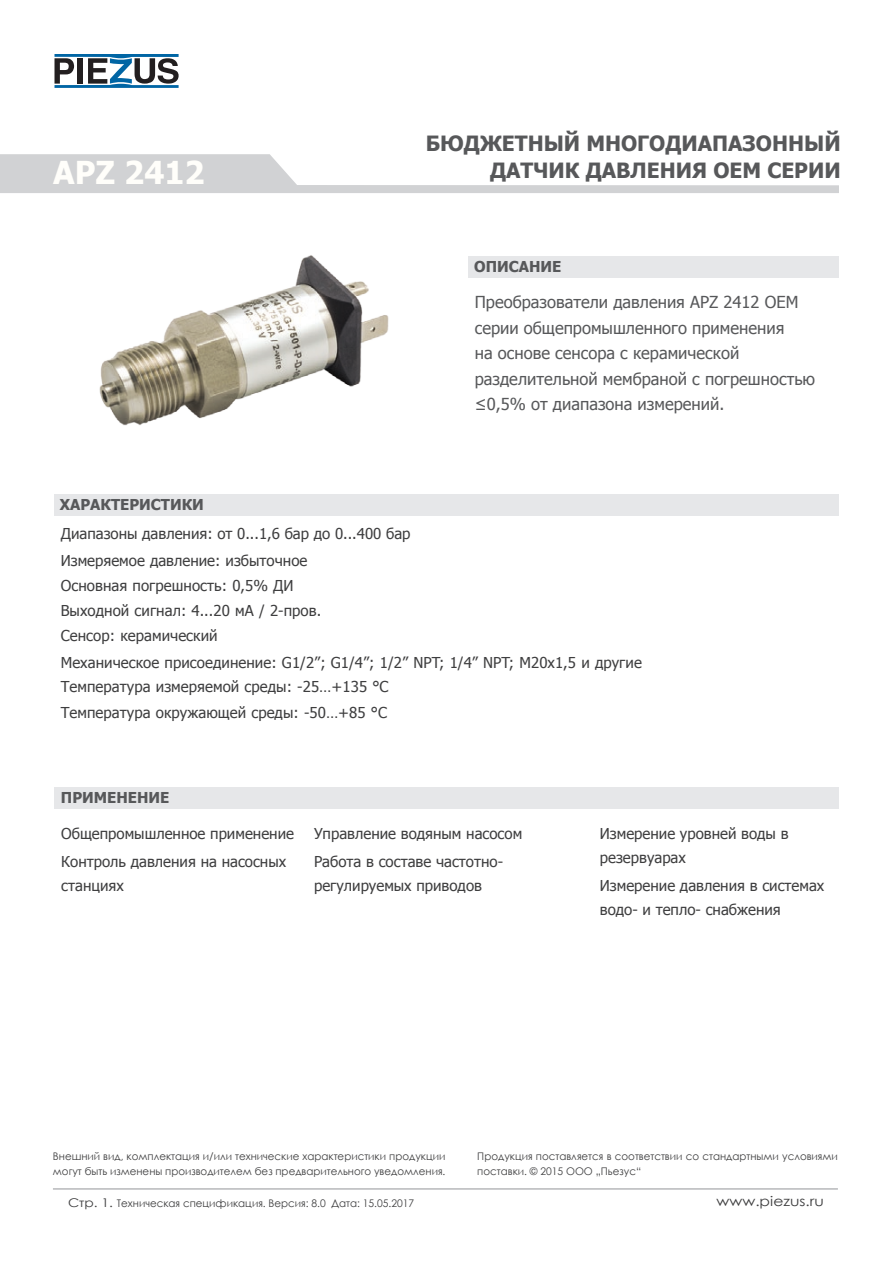
<style>
.page{position:relative;width:893px;height:1263px;background:#fff}
.page>*{position:absolute;margin:0;border:0;box-sizing:border-box;transform-origin:0 0}
.t1{font:700 31.5px "Tahoma";color:#fffefa}
.t2{font:700 21px "Tahoma";color:#57585a}
.t3{font:16.5px/25.5px "Tahoma";color:#57585a}
.t4{font:15px/24px "Tahoma";color:#3e3e3f}
.t5{font:700 15px "Tahoma";color:#57585a}
.t6{font:13.5px "Century Gothic";color:#3e3e3f;scale:1.15 1}
.t7{font:10.5px/15px "Century Gothic";color:#3e3e3f}
.s1{font-size:12px}
</style>
<div class="page">
<hr style="left:53px;top:1188px;width:785px;height:1px;background:#939598">
<svg style="left:55px;top:54px;width:124px;height:34px"></svg>
<img style="left:99px;top:255px;width:290px;height:171px">
<svg style="left:0;top:154px;width:839px;height:39px"></svg>
<div style="left:54px;top:787px;width:785px;height:21px;background:#e6e7e9"></div>
<div style="left:54px;top:494px;width:785px;height:21px;background:#e6e7e9"></div>
<div style="left:468px;top:256px;width:371px;height:21px;background:#e6e7e9"></div>
<p class="t1" style="left:53px;top:151px;width:153px">APZ 2412</p>
<p class="t5" style="left:60px;top:494px;width:146px">ХАРАКТЕРИСТИКИ</p>
<p class="t2" style="left:426px;top:128px;width:416px">БЮДЖЕТНЫЙ МНОГОДИАПАЗОННЫЙ</p>
<p class="t2" style="left:490px;top:155px;width:352px">ДАТЧИК ДАВЛЕНИЯ OEM СЕРИИ</p>
<p class="t5" style="left:474px;top:256px;width:89px">ОПИСАНИЕ</p>
<p class="t3" style="left:475px;top:289px;width:342px">Преобразователи давления APZ 2412 OEM серии общепромышленного применения<br>на основе сенсора с керамической разделительной мембраной с погрешностью ≤0,5% от диапазона измерений.</p>
<p class="t4" style="left:61px;top:521px;width:351px">Диапазоны давления: от 0...1,6 бар до 0...400 бар</p>
<p class="t4" style="left:61px;top:547px;width:248px">Измеряемое давление: избыточное</p>
<p class="t4" style="left:61px;top:573px;width:234px">Основная погрешность: 0,5% ДИ</p>
<p class="t4" style="left:61px;top:598px;width:262px">Выходной сигнал: 4...20 мА / 2-пров.</p>
<p class="t4" style="left:61px;top:623px;width:158px">Сенсор: керамический</p>
<p class="t4" style="left:61px;top:650px;width:583px">Механическое присоединение: G1/2”; G1/4”; 1/2” NPT; 1/4” NPT; М20х1,5 и другие</p>
<p class="t4" style="left:61px;top:674px;width:329px">Температура измеряемой среды: -25…+135 °C</p>
<p class="t4" style="left:61px;top:700px;width:328px">Температура окружающей среды: -50…+85 °C</p>
<p class="t5" style="left:61px;top:787px;width:110px">ПРИМЕНЕНИЕ</p>
<p class="t4" style="left:61px;top:821px;width:234px">Общепромышленное применение</p>
<p class="t4" style="left:61px;top:848px;width:226px">Контроль давления на насосных станциях</p>
<p class="t4" style="left:314px;top:821px;width:210px">Управление водяным насосом</p>
<p class="t4" style="left:314px;top:848px;width:191px">Работа в составе частотно&shy;регулируемых приводов</p>
<p class="t4" style="left:600px;top:821px;width:190px">Измерение уровней воды в резервуарах</p>
<p class="t4" style="left:600px;top:872px;width:226px">Измерение давления в системах водо- и тепло- снабжения</p>
<p class="t7" style="left:53px;top:1149px;width:394px">Внешний вид, комплектация и/или технические характеристики продукции могут быть изменены производителем без предварительного уведомления.</p>
<p class="t7" style="left:477px;top:1149px;width:362px">Продукция поставляется в соответствии со стандартными условиями поставки. © 2015 ООО „Пьезус“</p>
<p class="t7" style="left:68px;top:1196px;width:348px"><span class="s1">Стр. 1.</span> Техническая спецификация. Версия: 8.0 Дата: 15.05.2017</p>
<p class="t6" style="left:717px;top:1192px;width:95px">www.piezus.ru</p>
</div>
